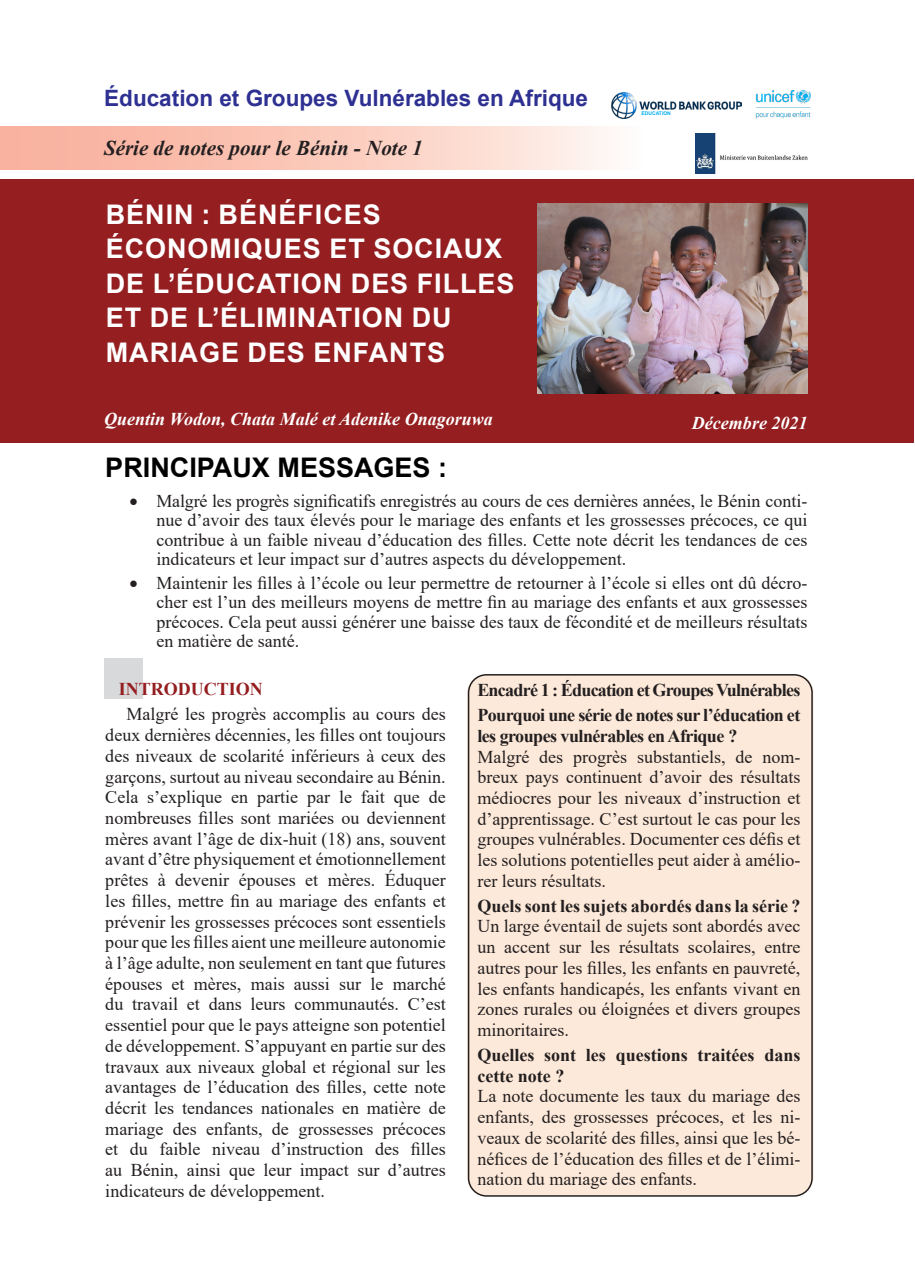
<style>
.page{position:relative;width:915px;height:1285px;background:#fff}
.page>*{position:absolute;margin:0;border:0;box-sizing:border-box;transform-origin:0 0}
.Side_Title{font:700 27px "Arial";letter-spacing:.035em;color:#fff}
.Side_Title-2{font:700 27px "Arial";color:#000}
.Side_Title-3{font:700 22.5px "Arial";color:#2e3092}
.t1{font:italic 700 21px "Times New Roman";color:#231f20}
.t2{font:18px/20.7px "Times New Roman";color:#231f20;text-align:justify}
.t3{font:700 18px/20.7px "Times New Roman";letter-spacing:-.03em;color:#231f20}
.t4{font:italic 700 18px "Times New Roman";color:#fff}
.t5{font:700 18px/20.7px "Times New Roman";color:#231f20}
.t6{font:700 18px "Times New Roman";color:#941e20}
.t7{font:700 4.95px "Arial";color:#00aeef}
.s1{font-weight:700}
</style>
<div class="page">
<div style="left:104px;top:658px;width:39px;height:40px;background:#d8d9db"></div>
<div style="left:467px;top:674px;width:346px;height:520px;background:#fde9d9;border-radius:18px"></div>
<div style="left:0;top:126px;width:641px;height:43px;background:linear-gradient(to right,#f9a893,#fef4ee)"></div>
<div style="left:0;top:179px;width:913px;height:263px;background:#941e20"></div>
<img style="left:537px;top:204px;width:270px;height:189px">
<div style="left:467px;top:674px;width:345px;height:522px;border:2px solid #231f20;border-radius:18px"></div>
<img style="left:695px;top:133px;width:113px;height:41px">
<img style="left:611px;top:92px;width:129px;height:26px">
<img style="left:755px;top:90px;width:55px;height:29px">
<p class="Side_Title-3" style="left:104px;top:83px;width:485px">Éducation et Groupes Vulnérables en Afrique</p>
<p class="t1" style="left:104px;top:133px;width:320px">Série de notes pour le Bénin - Note 1</p>
<p class="Side_Title" style="left:106px;top:195px;width:276px">BÉNIN : BÉNÉFICES</p>
<p class="Side_Title" style="left:106px;top:230px;width:398px">ÉCONOMIQUES ET SOCIAUX</p>
<p class="Side_Title" style="left:106px;top:264px;width:410px">DE L’ÉDUCATION DES FILLES</p>
<p class="Side_Title" style="left:106px;top:299px;width:347px">ET DE L’ÉLIMINATION DU</p>
<p class="Side_Title" style="left:106px;top:333px;width:341px">MARIAGE DES ENFANTS</p>
<p class="t7" style="left:641px;top:110px;width:31px">EDUCATION</p>
<p class="t4" style="left:104px;top:406px;width:390px">Quentin Wodon, Chata Malé et Adenike Onagoruwa</p>
<p class="t4" style="left:691px;top:410px;width:117px">Décembre 2021</p>
<p class="Side_Title-2" style="left:105px;top:448px;width:343px">PRINCIPAUX MESSAGES :</p>
<p class="t2" style="left:156px;top:490px;width:652px;line-height:19.5px;text-indent:-27px">• Malgré les progrès significatifs enregistrés au cours de ces dernières années, le Bénin conti&shy;nue d’avoir des taux élevés pour le mariage des enfants et les grossesses précoces, ce qui contribue à un faible niveau d’éducation des filles. Cette note décrit les tendances de ces indicateurs et leur impact sur d’autres aspects du développement.</p>
<p class="t2" style="left:156px;top:572px;width:652px;line-height:19.5px;text-indent:-27px">• Maintenir les filles à l’école ou leur permettre de retourner à l’école si elles ont dû décro&shy;cher est l’un des meilleurs moyens de mettre fin au mariage des enfants et aux grossesses précoces. Cela peut aussi générer une baisse des taux de fécondité et de meilleurs résultats en matière de santé.</p>
<p class="t6" style="left:119px;top:676px;width:145px">INTRODUCTION</p>
<p class="t2" style="left:105px;top:703px;width:342px;text-indent:21px">Malgré les progrès accomplis au cours des deux dernières décennies, les filles ont toujours des niveaux de scolarité inférieurs à ceux des garçons, surtout au niveau secondaire au Bénin.<br>Cela s’explique en partie par le fait que de nombreuses filles sont mariées ou deviennent mères avant l’âge de dix-huit (18) ans, souvent avant d’être physiquement et émotionnellement prêtes à devenir épouses et mères. Éduquer les filles, mettre fin au mariage des enfants et prévenir les grossesses précoces sont essentiels pour que les filles aient une meilleure autonomie à l’âge adulte, non seulement en tant que futures épouses et mères, mais aussi sur le marché du travail et dans leurs communautés. C’est essentiel pour que le pays atteigne son potentiel de développement. S’appuyant en partie sur des travaux aux niveaux global et régional sur les avantages de l’éducation des filles, cette note décrit les tendances nationales en matière de mariage des enfants, de grossesses précoces et du faible niveau d’instruction des filles au Bénin, ainsi que leur impact sur d’autres indicateurs de développement.</p>
<p class="t3" style="left:477px;top:679px;width:324px">Encadré 1 : Éducation et Groupes Vulnérables</p>
<p class="t3" style="left:477px;top:704px;width:324px">Pourquoi une série de notes sur l’éducation et les groupes vulnérables en Afrique ?</p>
<p class="t2" style="left:477px;top:745px;width:324px">Malgré des progrès substantiels, de nom&shy;breux pays continuent d’avoir des résultats médiocres pour les niveaux d’instruction et d’apprentissage. C’est surtout le cas pour les groupes vulnérables. Documenter ces défis et les solutions potentielles peut aider à amélio&shy;rer leurs résultats.</p>
<p class="t2" style="left:477px;top:894px;width:324px"><span class="s1">Quels sont les sujets abordés dans la série ?<br></span>Un large éventail de sujets sont abordés avec un accent sur les résultats scolaires, entre autres pour les filles, les enfants en pauvreté, les enfants handicapés, les enfants vivant en zones rurales ou éloignées et divers groupes minoritaires.</p>
<p class="t5" style="left:477px;top:1043px;width:324px">Quelles sont les questions traitées dans cette note ?</p>
<p class="t2" style="left:477px;top:1085px;width:324px">La note documente les taux du mariage des enfants, des grossesses précoces, et les ni&shy;veaux de scolarité des filles, ainsi que les bé&shy;néfices de l’éducation des filles et de l’élimi&shy;nation du mariage des enfants.</p>
</div>
